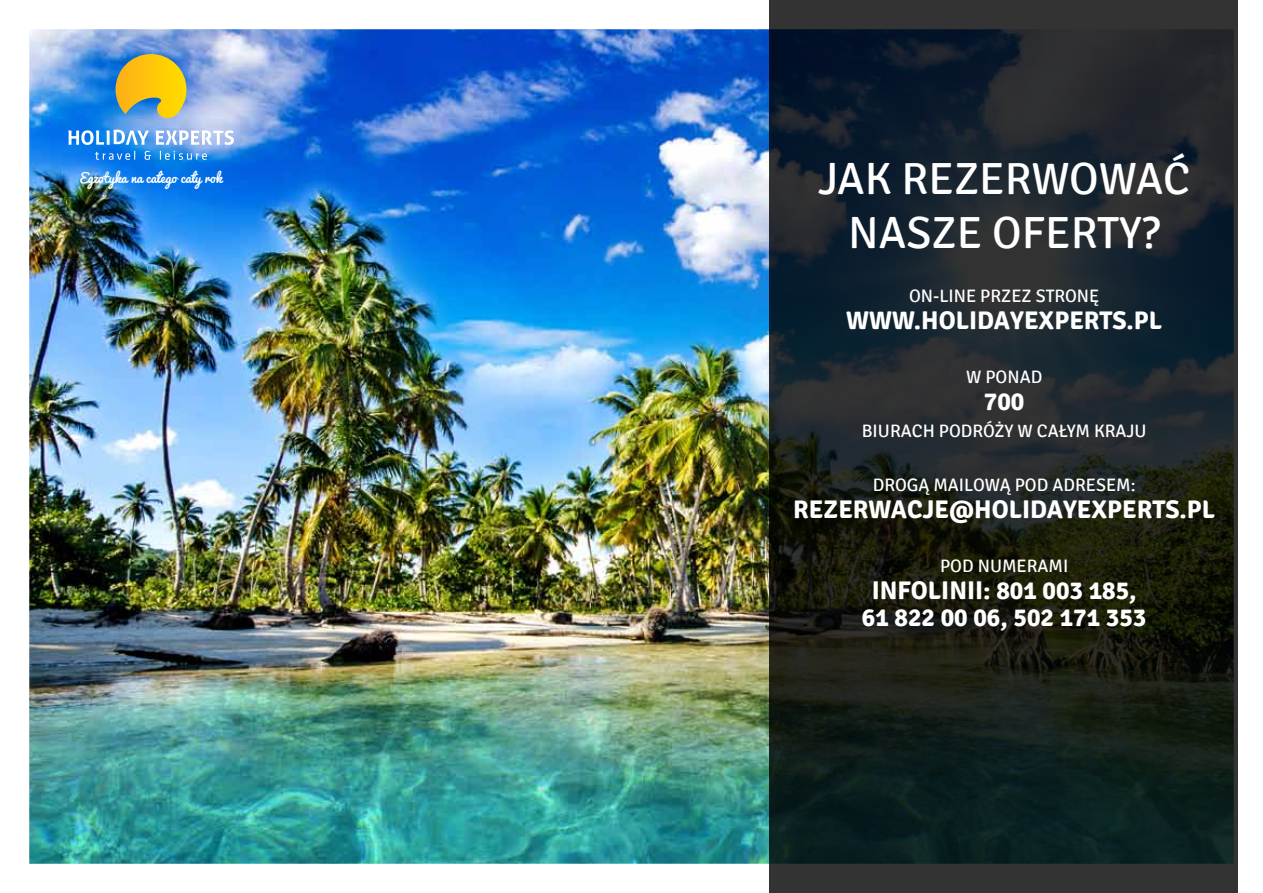
<style>
.page{position:relative;width:1263px;height:893px;background:#fff}
.page>*{position:absolute;margin:0;border:0;box-sizing:border-box;transform-origin:0 0}
.t1{font:45px "Signika";color:#fff}
.t2{font:700 25.5px/27px "Signika";color:#fff;text-align:center}
.t3{font:18px "Signika";color:#fff}
.t4{font:13.2px "Pacifico";color:#fff}
</style>
<div class="page">
<img style="left:29px;top:0;width:1209px;height:893px">
<svg style="left:769px;top:0;width:468px;height:893px;background:#1a2223"></svg>
<svg style="left:95px;top:151px;width:40px;height:9px"></svg>
<svg style="left:145px;top:151px;width:6px;height:9px"></svg>
<svg style="left:160px;top:151px;width:47px;height:9px"></svg>
<svg style="left:115px;top:54px;width:71px;height:66px;background:#c2b34c"></svg>
<svg style="left:68px;top:130px;width:81px;height:15px"></svg>
<svg style="left:155px;top:130px;width:79px;height:15px"></svg>
<p class="t4" style="left:80px;top:171px;width:144px">Egzotyka na całego cały rok</p>
<h1 class="t1" style="left:818px;top:154px;width:26px">JAK</h1>
<h1 class="t1" style="left:901px;top:154px;width:30px">REZERWOWAĆ</h1>
<h1 class="t1" style="left:848px;top:208px;width:27px">NASZE</h1>
<h1 class="t1" style="left:992px;top:208px;width:78px">OFERTY</h1>
<h1 class="t1" style="left:1142px;top:208px;width:19px">?</h1>
<p class="t3" style="left:909px;top:286px;width:192px">ON-LINE PRZEZ STRONĘ</p>
<p class="t2" style="left:846px;top:308px;width:318px">WWW.HOLIDAYEXPERTS.PL</p>
<p class="t3" style="left:966px;top:367px;width:32px">W PONA</p>
<p class="t3" style="left:1031px;top:367px;width:13px">D</p>
<p class="t2" style="left:984px;top:389px;width:42px">700</p>
<p class="t3" style="left:862px;top:421px;width:286px">BIURACH PODRÓŻY W CAŁYM KRAJU</p>
<p class="t3" style="left:873px;top:475px;width:264px">DROGĄ MAILOWĄ POD ADRESEM:</p>
<p class="t2" style="left:793px;top:497px;width:423px">REZERWACJE@HOLIDAYEXPERTS.PL</p>
<p class="t3" style="left:940px;top:556px;width:130px">POD NUMERAMI</p>
<p class="t2" style="left:862px;top:578px;width:286px">INFOLINII: 801 003 185,<br>61 822 00 06, 502 171 353</p>
</div>
